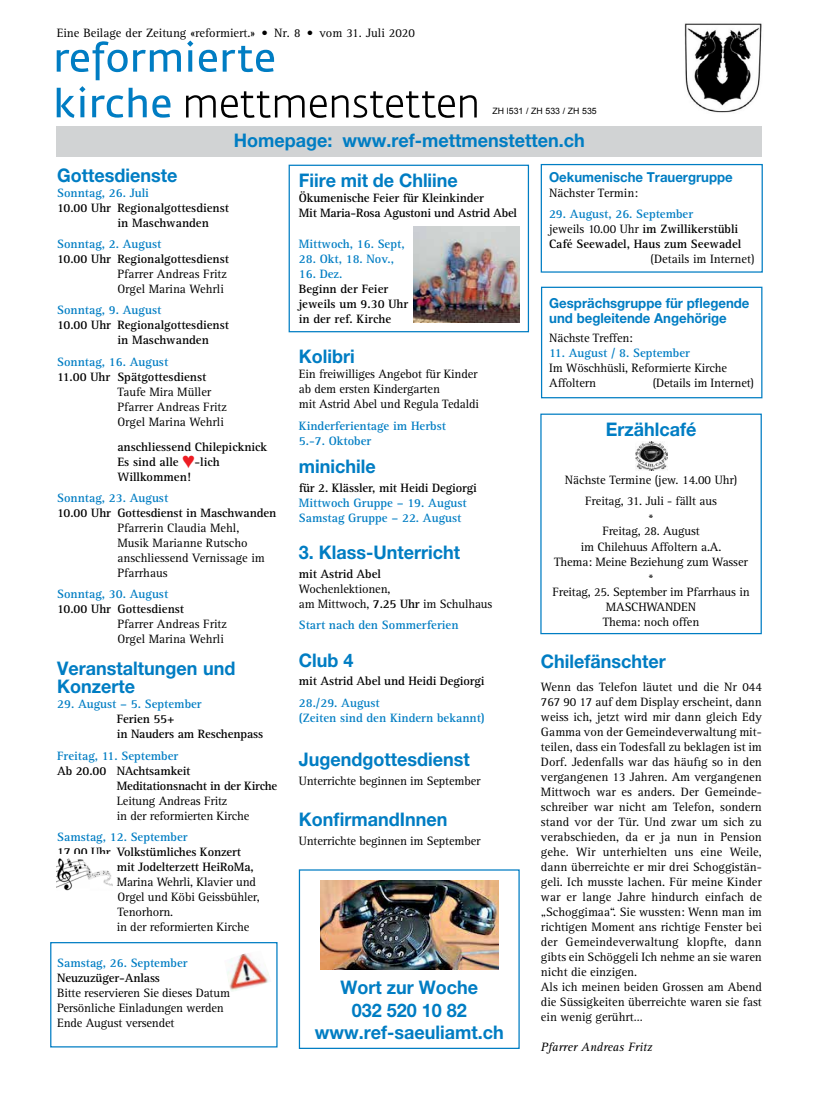
<style>
.page{position:relative;width:815px;height:1106px;background:#fff}
.page>*{position:absolute;margin:0;border:0;box-sizing:border-box;transform-origin:0 0}
.t1{font:700 18.75px/22.5px "Helvetica Neue LT Std";color:#007dc3;scale:.96 1}
.t2{font:700 13.75px/15px "Helvetica Neue LT Std";color:#007dc3;scale:.96 1}
.t3{font:12.5px/15px "Rotis Serif";color:#000}
.t4{font:700 12.5px/15px "Rotis Serif";letter-spacing:-.01em;color:#000}
.t5{font:700 12.5px/15px "Rotis Serif";color:#007dc3}
.t6{font:italic 12.5px "Rotis Serif";color:#000}
.t7{font:8.75px "Arial";color:#000}
.s1{color:#007dc3}
.s2{font-weight:400}
.s3{color:#ed1d24}
.s4{font-weight:700}
</style>
<div class="page">
<div style="left:289px;top:165px;width:240px;height:167px;border:1px solid #007dc3"></div>
<div style="left:541px;top:287px;width:221px;height:111px;border:1px solid #007dc3"></div>
<div style="left:57px;top:126px;width:705px;height:31px;background:#d1d3d4"></div>
<svg style="left:57px;top:41px;width:124px;height:39px"></svg>
<svg style="left:187px;top:40px;width:6px;height:32px"></svg>
<svg style="left:199px;top:50px;width:18px;height:22px"></svg>
<svg style="left:223px;top:46px;width:51px;height:26px"></svg>
<svg style="left:57px;top:86px;width:29px;height:32px"></svg>
<svg style="left:92px;top:95px;width:31px;height:23px"></svg>
<svg style="left:129px;top:88px;width:41px;height:30px"></svg>
<svg style="left:186px;top:91px;width:291px;height:27px"></svg>
<img style="left:684px;top:23px;width:78px;height:90px">
<div style="left:541px;top:164px;width:222px;height:109px;border:1px solid #007dc3"></div>
<div style="left:540px;top:413px;width:222px;height:221px;border:1px solid #007dc3"></div>
<img style="left:636px;top:441px;width:31px;height:29px">
<img style="left:414px;top:226px;width:106px;height:96px">
<div style="left:299px;top:869px;width:221px;height:180px;border:1px solid #007dc3"></div>
<img style="left:320px;top:880px;width:178px;height:89px">
<img style="left:57px;top:858px;width:56px;height:32px">
<div style="left:50px;top:942px;width:228px;height:105px;border:1px solid #007dc3"></div>
<img style="left:227px;top:953px;width:43px;height:38px">
<p class="t3" style="left:57px;top:26px;width:360px">Eine Beilage der Zeitung «reformiert.» • Nr. 8 • vom 31. Juli 2020</p>
<p class="t7" style="left:493px;top:106px;width:106px">ZH l531 / ZH 533 / ZH 535</p>
<h1 class="t1" style="left:234px;top:129px;width:367px">Homepage: www.ref-mettmenstetten.ch</h1>
<p class="t2" style="left:549px;top:169px;width:193px">Oekumenische Trauergruppe</p>
<p class="t3" style="left:549px;top:186px;width:91px">Nächster Termin:</p>
<p class="t4" style="left:549px;top:207px;width:194px"><span class="s1">29. August, 26. September<br></span><span class="s2">jeweils 10.00 Uhr</span> im Zwillikerstübli<br>Café Seewadel, Haus zum Seewadel</p>
<p class="t3" style="left:651px;top:252px;width:105px">(Details im Internet)</p>
<h1 class="t1" style="left:57px;top:163px;width:127px">Gottesdienste</h1>
<p class="t5" style="left:57px;top:185px;width:93px">Sonntag, 26. Juli</p>
<p class="t4" style="left:117px;top:200px;width:113px;text-indent:-60px">10.00 Uhr Regionalgottesdienst in Maschwanden</p>
<p class="t5" style="left:57px;top:237px;width:106px">Sonntag, 2. August</p>
<p class="t4" style="left:57px;top:252px;width:173px">10.00 Uhr Regionalgottesdienst</p>
<p class="t3" style="left:117px;top:267px;width:111px">Pfarrer Andreas Fritz<br>Orgel Marina Wehrli</p>
<p class="t5" style="left:57px;top:303px;width:106px">Sonntag, 9. August</p>
<p class="t4" style="left:117px;top:318px;width:113px;text-indent:-60px">10.00 Uhr Regionalgottesdienst in Maschwanden</p>
<p class="t5" style="left:57px;top:354px;width:113px">Sonntag, 16. August</p>
<p class="t4" style="left:57px;top:369px;width:151px">11.00 Uhr Spätgottesdienst</p>
<p class="t3" style="left:117px;top:384px;width:111px">Taufe Mira Müller<br>Pfarrer Andreas Fritz<br>Orgel Marina Wehrli</p>
<p class="t4" style="left:117px;top:439px;width:151px">anschliessend Chilepicknick<br>Es sind alle <span class="s3">♥</span>-lich<br>Willkommen!</p>
<p class="t5" style="left:57px;top:491px;width:113px">Sonntag, 23. August</p>
<p class="t4" style="left:57px;top:506px;width:221px">10.00 Uhr Gottesdienst in Maschwanden</p>
<p class="t3" style="left:117px;top:521px;width:149px">Pfarrerin Claudia Mehl,<br>Musik Marianne Rutscho anschliessend Vernissage im<br>Pfarrhaus</p>
<p class="t5" style="left:57px;top:587px;width:113px">Sonntag, 30. August</p>
<p class="t4" style="left:57px;top:602px;width:128px">10.00 Uhr Gottesdienst</p>
<p class="t3" style="left:117px;top:617px;width:111px">Pfarrer Andreas Fritz<br>Orgel Marina Wehrli</p>
<h1 class="t1" style="left:57px;top:658px;width:187px;line-height:18.8px">Veranstaltungen und<br>Konzerte</h1>
<p class="t5" style="left:57px;top:697px;width:146px">29. August – 5. September</p>
<p class="t4" style="left:117px;top:712px;width:148px">Ferien 55+<br>in Nauders am Reschenpass</p>
<p class="t5" style="left:57px;top:748px;width:123px">Freitag, 11. September</p>
<p class="t4" style="left:117px;top:763px;width:162px;text-indent:-60px">Ab 20.00 NAchtsamkeit<br>Meditationsnacht in der Kirche</p>
<p class="t3" style="left:117px;top:793px;width:134px">Leitung Andreas Fritz<br>in der reformierten Kirche</p>
<p class="t5" style="left:57px;top:829px;width:132px">Samstag, 12. September</p>
<p class="t4" style="left:117px;top:844px;width:139px;text-indent:-60px">17.00 Uhr Volkstümliches Konzert mit Jodelterzett HeiRoMa,</p>
<p class="t3" style="left:117px;top:874px;width:145px">Marina Wehrli, Klavier und<br>Orgel und Köbi Geissbühler,<br>Tenorhorn.<br>in der reformierten Kirche</p>
<p class="t5" style="left:57px;top:956px;width:132px">Samstag, 26. September</p>
<p class="t4" style="left:57px;top:971px;width:104px">Neuzuzüger-Anlass</p>
<p class="t3" style="left:57px;top:986px;width:174px">Bitte reservieren Sie dieses Datum<br>Persönliche Einladungen werden<br>Ende August versendet</p>
<h1 class="t1" style="left:299px;top:169px;width:167px">Fiire mit de Chliine</h1>
<p class="t4" style="left:299px;top:191px;width:220px">Ökumenische Feier für Kleinkinder<br>Mit Maria-Rosa Agustoni und Astrid Abel</p>
<p class="t5" style="left:299px;top:237px;width:107px">Mittwoch, 16. Sept,</p>
<p class="t5" style="left:299px;top:252px;width:97px">28. Okt, 18. Nov.,</p>
<p class="t5" style="left:299px;top:267px;width:45px">16. Dez.</p>
<p class="t4" style="left:299px;top:282px;width:111px">Beginn der Feier jeweils um 9.30 Uhr in der ref. Kirche</p>
<h1 class="t1" style="left:299px;top:345px;width:60px">Kolibri</h1>
<p class="t3" style="left:299px;top:367px;width:182px">Ein freiwilliges Angebot für Kinder ab dem ersten Kindergarten<br>mit Astrid Abel und Regula Tedaldi</p>
<p class="t5" style="left:299px;top:418px;width:149px">Kinderferientage im Herbst<br>5.-7. Oktober</p>
<h1 class="t1" style="left:299px;top:455px;width:82px">minichile</h1>
<p class="t4" style="left:299px;top:480px;width:180px">für 2. Klässler, mit Heidi Degiorgi</p>
<p class="t5" style="left:299px;top:495px;width:169px">Mittwoch Gruppe – 19. August<br>Samstag Gruppe – 22. August</p>
<h1 class="t1" style="left:299px;top:541px;width:170px">3. Klass-Unterricht</h1>
<p class="t4" style="left:299px;top:566px;width:83px">mit Astrid Abel</p>
<p class="t3" style="left:299px;top:581px;width:195px">Wochenlektionen,<br>am Mittwoch, <span class="s4">7.25 Uhr</span> im Schulhaus</p>
<p class="t5" style="left:299px;top:618px;width:161px">Start nach den Sommerferien</p>
<h1 class="t1" style="left:299px;top:648px;width:58px">Club 4</h1>
<p class="t4" style="left:299px;top:674px;width:187px">mit Astrid Abel und Heidi Degiorgi</p>
<p class="t5" style="left:299px;top:695px;width:188px">28./29. August<br>(Zeiten sind den Kindern bekannt)</p>
<h1 class="t1" style="left:299px;top:747px;width:180px">Jugendgottesdienst</h1>
<p class="t3" style="left:299px;top:773px;width:183px">Unterrichte beginnen im September</p>
<h1 class="t1" style="left:299px;top:807px;width:156px">KonfirmandInnen</h1>
<p class="t3" style="left:299px;top:833px;width:183px">Unterrichte beginnen im September</p>
<p class="t2" style="left:549px;top:295px;width:210px">Gesprächsgruppe für pflegende und begleitende Angehörige</p>
<p class="t3" style="left:549px;top:330px;width:85px">Nächste Treffen:</p>
<p class="t5" style="left:549px;top:345px;width:142px">11. August / 8. September</p>
<p class="t3" style="left:549px;top:360px;width:179px">Im Wöschhüsli, Reformierte Kirche<br>Affoltern</p>
<p class="t3" style="left:653px;top:375px;width:103px">(Details im Internet)</p>
<h1 class="t1" style="left:606px;top:417px;width:96px">Erzählcafé</h1>
<p class="t3" style="left:565px;top:470px;width:174px;line-height:21.2px;text-align:center">Nächste Termine (jew. 14.00 Uhr)<br>Freitag, 31. Juli - fällt aus</p>
<p class="t3" style="left:602px;top:513px;width:99px;line-height:12.5px;text-align:center">*<br>Freitag, 28. August</p>
<p class="t3" style="left:554px;top:539px;width:195px;text-align:center">im Chilehuus Affoltern a.A.<br>Thema: Meine Beziehung zum Wasser</p>
<p class="t3" style="left:552px;top:573px;width:199px;line-height:12.5px;text-align:center">*<br>Freitag, 25. September im Pfarrhaus in</p>
<p class="t3" style="left:603px;top:599px;width:98px">MASCHWANDEN<br>Thema: noch offen</p>
<h1 class="t1" style="left:541px;top:649px;width:132px">Chilefänschter</h1>
<p class="t3" style="left:541px;top:679px;width:223px">Wenn das Telefon läutet und die Nr 044<br>767 90 17 auf dem Display erscheint, dann weiss ich, jetzt wird mir dann gleich Edy Gamma von der Gemeindeverwaltung mit&shy;teilen, dass ein Todesfall zu beklagen ist im Dorf. Jedenfalls war das häufig so in den vergangenen 13 Jahren. Am vergangenen Mittwoch war es anders. Der Gemeinde&shy;schreiber war nicht am Telefon, sondern stand vor der Tür. Und zwar um sich zu verabschieden, da er ja nun in Pension gehe. Wir unterhielten uns eine Weile, dann überreichte er mir drei Schoggistän&shy;geli. Ich musste lachen. Für meine Kinder war er lange Jahre hindurch einfach de „Schoggimaa“. Sie wussten: Wenn man im richtigen Moment ans richtige Fenster bei der Gemeindeverwaltung klopfte, dann gibts ein Schöggeli Ich nehme an sie waren nicht die einzigen.<br>Als ich meinen beiden Grossen am Abend die Süssigkeiten überreichte waren sie fast ein wenig gerührt…</p>
<p class="t6" style="left:541px;top:1040px;width:113px">Pfarrer Andreas Fritz</p>
<h1 class="t1" style="left:315px;top:976px;width:198px;text-align:center">Wort zur Woche<br>032 520 10 82 www.ref-saeuliamt.ch</h1>
</div>
